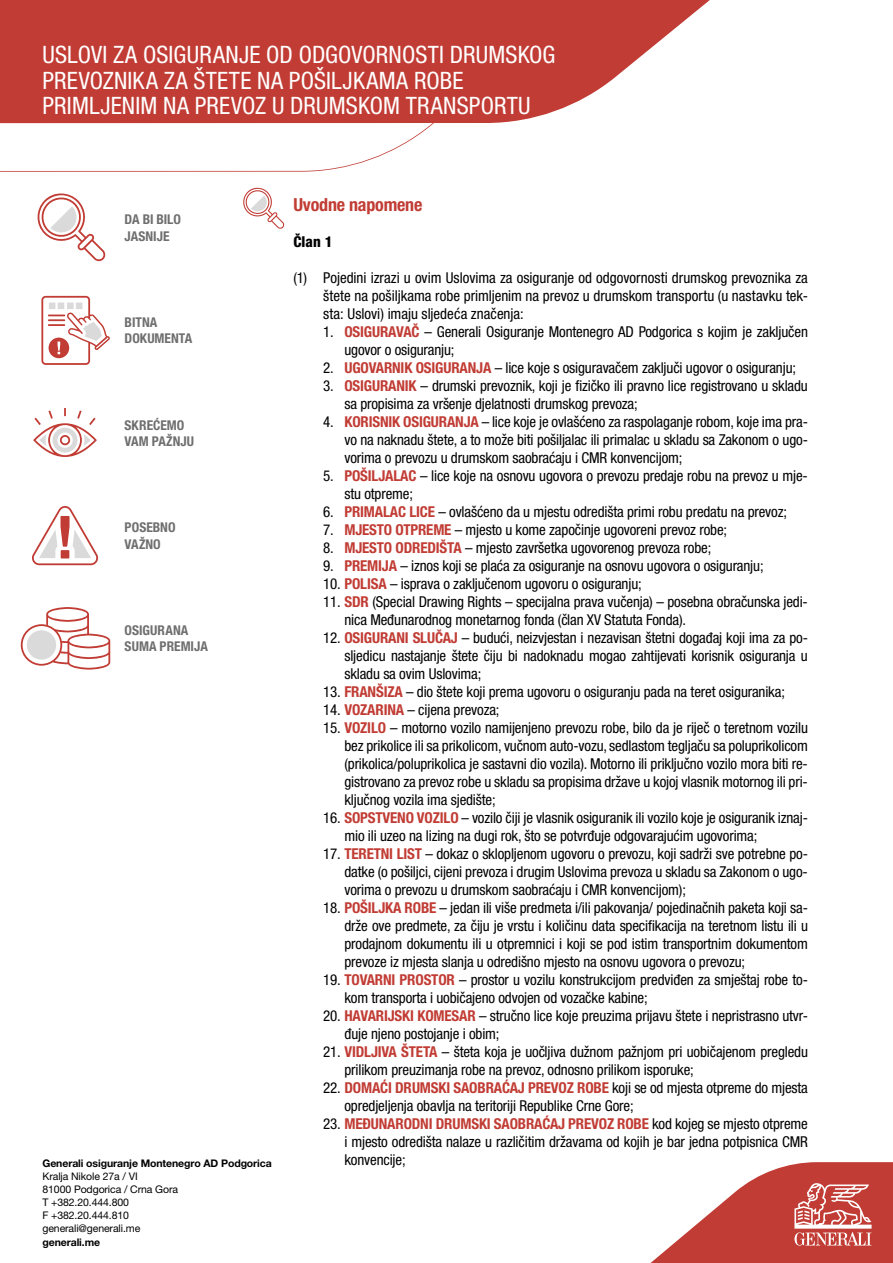
<style>
.page{position:relative;width:893px;height:1263px;background:#fff}
.page>*{position:absolute;margin:0;border:0;box-sizing:border-box;transform-origin:0 0}
.t1{font:condensed 24px/25.5px "Helvetica Neue LT Pro";letter-spacing:.005em;color:#fff}
.t2{font:700 condensed 18px "Helvetica Neue LT Pro";letter-spacing:-.01em;color:#c13c34}
.t3{font:condensed 15px/18px "Helvetica Neue LT Pro";letter-spacing:-.01em;color:#000}
.t4{font:800 condensed 15px "Helvetica Neue LT Pro";color:#000}
.t5{font:700 condensed 13.5px/16.5px "Helvetica Neue LT Pro";color:#706f6f}
.t6{font:10.5px/13px "Helvetica Neue LT Pro";letter-spacing:-.01em;color:#000}
.t7{font:700 10.5px "Helvetica Neue LT Pro";letter-spacing:-.01em;color:#000}
.s1{font-weight:700;color:#c13c34}
</style>
<div class="page">
<svg style="left:0;top:123px;width:434px;height:49px"></svg>
<svg style="left:0;top:0;width:710px;height:123px;background:#c7514a"></svg>
<svg style="left:650px;top:1162px;width:243px;height:101px"></svg>
<svg style="left:37px;top:193px;width:69px;height:69px"></svg>
<svg style="left:41px;top:296px;width:69px;height:69px"></svg>
<svg style="left:33px;top:408px;width:64px;height:49px"></svg>
<svg style="left:32px;top:506px;width:66px;height:59px"></svg>
<svg style="left:21px;top:607px;width:89px;height:63px"></svg>
<div style="left:27px;top:630px;width:29px;height:30px;background:#dadada;border-radius:50%"></div>
<svg style="left:243px;top:188px;width:42px;height:41px"></svg>
<h1 class="t1" style="left:43px;top:42px;width:514px">USLOVI ZA OSIGURANJE OD ODGOVORNOSTI DRUMSKOG<br>PREVOZNIKA ZA ŠTETE NA POŠILJKAMA ROBE<br>PRIMLJENIM NA PREVOZ U DRUMSKOM TRANSPORTU</h1>
<p class="t5" style="left:125px;top:211px;width:58px">DA BI BILO<br>JASNIJE</p>
<p class="t5" style="left:125px;top:314px;width:69px">BITNA<br>DOKUMENTA</p>
<p class="t5" style="left:125px;top:416px;width:71px">SKREĆEMO<br>VAM PAŽNJU</p>
<p class="t5" style="left:125px;top:519px;width:52px">POSEBNO<br>VAŽNO</p>
<p class="t5" style="left:125px;top:622px;width:85px">OSIGURANA<br>SUMA PREMIJA</p>
<p class="t7" style="left:43px;top:1157px;width:231px">Generali osiguranje Montenegro AD Podgorica</p>
<p class="t6" style="left:43px;top:1170px;width:137px">Kralja Nikole 27a / VI<br>81000 Podgorica / Crna Gora<br>T +382.20.444.800<br>F +382.20.444.810 generali@generali.me</p>
<p class="t7" style="left:43px;top:1235px;width:59px">generali.me</p>
<p class="t2" style="left:293px;top:194px;width:131px">Uvodne napomene</p>
<p class="t4" style="left:293px;top:232px;width:41px">Član 1</p>
<p class="t3" style="left:323px;top:269px;width:486px;text-align:justify;text-indent:-30px">(1) Pojedini izrazi u ovim Uslovima za osiguranje od odgovornosti drumskog prevoznika za štete na pošiljkama robe primljenim na prevoz u drumskom transportu (u nastavku tek&shy;sta: Uslovi) imaju sljedeća značenja:</p>
<p class="t3" style="left:344px;top:323px;width:465px;text-indent:-21px">1. <span class="s1">OSIGURAVAČ</span> – Generali Osiguranje Montenegro AD Podgorica s kojim je zaključen ugovor o osiguranju;</p>
<p class="t3" style="left:323px;top:359px;width:474px">2. <span class="s1">UGOVARNIK OSIGURANJA</span> – lice koje s osiguravačem zaključi ugovor o osiguranju;</p>
<p class="t3" style="left:344px;top:377px;width:465px;text-indent:-21px">3. <span class="s1">OSIGURANIK</span> – drumski prevoznik, koji je fizičko ili pravno lice registrovano u skladu sa propisima za vršenje djelatnosti drumskog prevoza;</p>
<p class="t3" style="left:344px;top:413px;width:465px;text-align:justify;text-indent:-21px">4. <span class="s1">KORISNIK OSIGURANJA</span> – lice koje je ovlašćeno za raspolaganje robom, koje ima pra&shy;vo na naknadu štete, a to može biti pošiljalac ili primalac u skladu sa Zakonom o ugo&shy;vorima o prevozu u drumskom saobraćaju i CMR konvencijom;</p>
<p class="t3" style="left:344px;top:467px;width:465px;text-indent:-21px">5. <span class="s1">POŠILJALAC</span> – lice koje na osnovu ugovora o prevozu predaje robu na prevoz u mje&shy;stu otpreme;</p>
<p class="t3" style="left:323px;top:503px;width:465px">6. <span class="s1">PRIMALAC LICE</span> – ovlašćeno da u mjestu odredišta primi robu predatu na prevoz;</p>
<p class="t3" style="left:323px;top:521px;width:405px">7. <span class="s1">MJESTO OTPREME</span> – mjesto u kome započinje ugovoreni prevoz robe;</p>
<p class="t3" style="left:323px;top:539px;width:390px">8. <span class="s1">MJESTO ODREDIŠTA</span> – mjesto završetka ugovorenog prevoza robe;</p>
<p class="t3" style="left:323px;top:557px;width:442px">9. <span class="s1">PREMIJA</span> – iznos koji se plaća za osiguranje na osnovu ugovora o osiguranju;</p>
<p class="t3" style="left:323px;top:575px;width:320px">10. <span class="s1">POLISA</span> – isprava o zaključenom ugovoru o osiguranju;</p>
<p class="t3" style="left:344px;top:593px;width:465px;text-indent:-21px">11. <span class="s1">SDR</span> (Special Drawing Rights – specijalna prava vučenja) – posebna obračunska jedi&shy;nica Međunarodnog monetarnog fonda (član XV Statuta Fonda).</p>
<p class="t3" style="left:344px;top:629px;width:465px;text-align:justify;text-indent:-21px">12. <span class="s1">OSIGURANI SLUČAJ</span> – budući, neizvjestan i nezavisan štetni događaj koji ima za po&shy;sljedicu nastajanje štete čiju bi nadoknadu mogao zahtijevati korisnik osiguranja u skladu sa ovim Uslovima;</p>
<p class="t3" style="left:323px;top:683px;width:463px">13. <span class="s1">FRANŠIZA</span> – dio štete koji prema ugovoru o osiguranju pada na teret osiguranika;</p>
<p class="t3" style="left:323px;top:701px;width:178px">14. <span class="s1">VOZARINA</span> – cijena prevoza;</p>
<p class="t3" style="left:344px;top:719px;width:465px;text-align:justify;text-indent:-21px">15. <span class="s1">VOZILO</span> – motorno vozilo namijenjeno prevozu robe, bilo da je riječ o teretnom vozilu bez prikolice ili sa prikolicom, vučnom auto-vozu, sedlastom tegljaču sa poluprikolicom (prikolica/poluprikolica je sastavni dio vozila). Motorno ili priključno vozilo mora biti re&shy;gistrovano za prevoz robe u skladu sa propisima države u kojoj vlasnik motornog ili pri&shy;ključnog vozila ima sjedište;</p>
<p class="t3" style="left:344px;top:809px;width:465px;text-indent:-21px">16. <span class="s1">SOPSTVENO VOZILO</span> – vozilo čiji je vlasnik osiguranik ili vozilo koje je osiguranik iznaj&shy;mio ili uzeo na lizing na dugi rok, što se potvrđuje odgovarajućim ugovorima;</p>
<p class="t3" style="left:344px;top:845px;width:465px;text-align:justify;text-indent:-21px">17. <span class="s1">TERETNI LIST</span> – dokaz o sklopljenom ugovoru o prevozu, koji sadrži sve potrebne po&shy;datke (o pošiljci, cijeni prevoza i drugim Uslovima prevoza u skladu sa Zakonom o ugo&shy;vorima o prevozu u drumskom saobraćaju i CMR konvencijom);</p>
<p class="t3" style="left:344px;top:899px;width:465px;text-align:justify;text-indent:-21px">18. <span class="s1">POŠILJKA ROBE</span> – jedan ili više predmeta i/ili pakovanja/ pojedinačnih paketa koji sa&shy;drže ove predmete, za čiju je vrstu i količinu data specifikacija na teretnom listu ili u prodajnom dokumentu ili u otpremnici i koji se pod istim transportnim dokumentom prevoze iz mjesta slanja u odredišno mjesto na osnovu ugovora o prevozu;</p>
<p class="t3" style="left:344px;top:971px;width:465px;text-indent:-21px">19. <span class="s1">TOVARNI PROSTOR</span> – prostor u vozilu konstrukcijom predviđen za smještaj robe to&shy;kom transporta i uobičajeno odvojen od vozačke kabine;</p>
<p class="t3" style="left:344px;top:1007px;width:465px;text-indent:-21px">20. <span class="s1">HAVARIJSKI KOMESAR</span> – stručno lice koje preuzima prijavu štete i nepristrasno utvr&shy;đuje njeno postojanje i obim;</p>
<p class="t3" style="left:344px;top:1043px;width:465px;text-indent:-21px">21. <span class="s1">VIDLJIVA ŠTETA</span> – šteta koja je uočljiva dužnom pažnjom pri uobičajenom pregledu prilikom preuzimanja robe na prevoz, odnosno prilikom isporuke;</p>
<p class="t3" style="left:344px;top:1079px;width:465px;text-indent:-21px">22. <span class="s1">DOMAĆI DRUMSKI SAOBRAĆAJ PREVOZ ROBE</span> koji se od mjesta otpreme do mjesta opredjeljenja obavlja na teritoriji Republike Crne Gore;</p>
<p class="t3" style="left:344px;top:1115px;width:465px;text-align:justify;text-indent:-21px">23. <span class="s1">MEĐUNARODNI DRUMSKI SAOBRAĆAJ PREVOZ ROBE</span> kod kojeg se mjesto otpreme i mjesto odredišta nalaze u različitim državama od kojih je bar jedna potpisnica CMR konvencije;</p>
</div>
